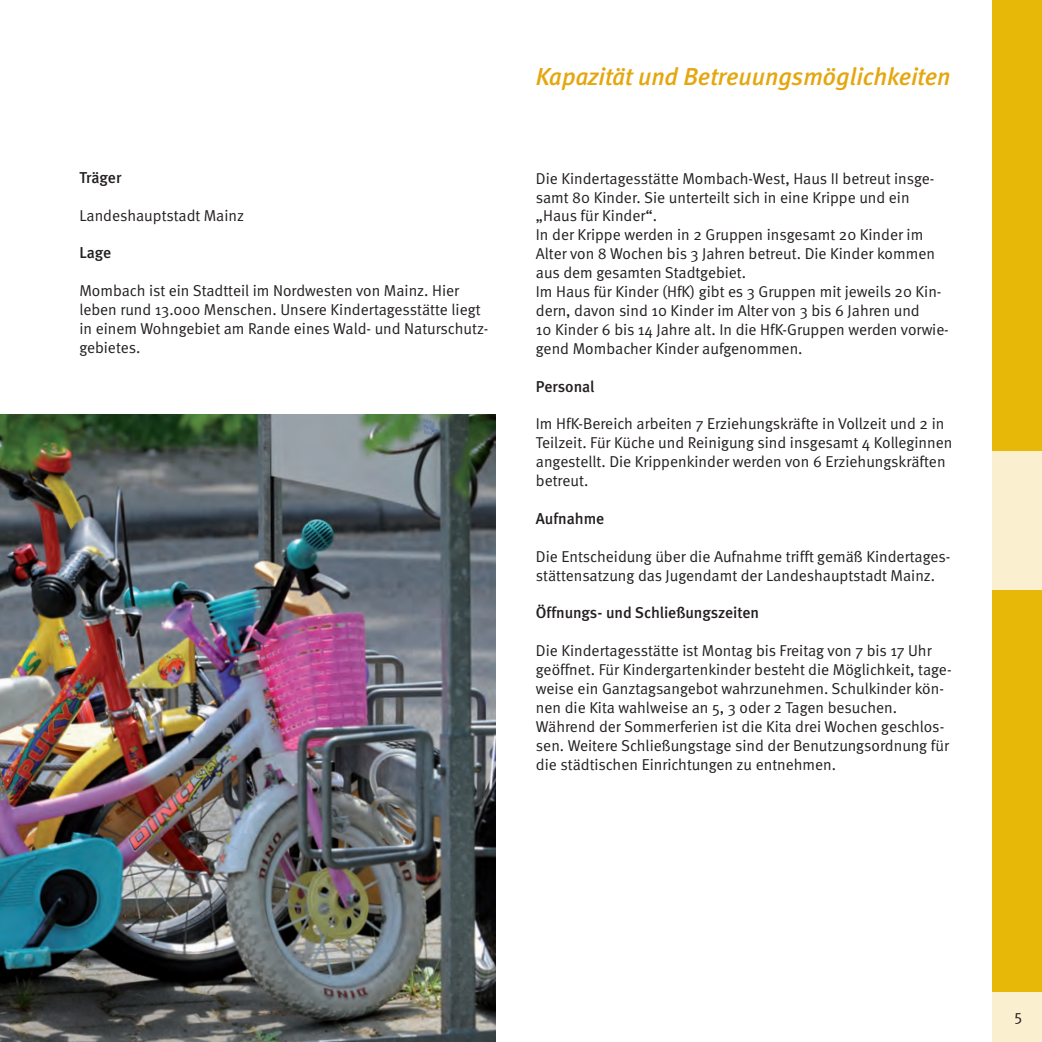
<style>
.page{position:relative;width:1042px;height:1042px;background:#fff}
.page>*{position:absolute;margin:0;border:0;box-sizing:border-box;transform-origin:0 0}
.t1{font:italic 500 24.5px "Meta";color:#e5a710}
.t2{font:15.75px/18.9px "Meta Normal";color:#231f20}
.t3{font:500 15.75px "Meta";color:#231f20}
</style>
<div class="page">
<div style="left:992px;top:0;width:50px;height:1042px;background:#e8b809"></div>
<div style="left:992px;top:451px;width:50px;height:139px;background:#faefce"></div>
<div style="left:992px;top:992px;width:50px;height:50px;background:#faefce"></div>
<img style="left:0;top:414px;width:496px;height:628px">
<p class="t3" style="left:79px;top:172px;width:43px">Träger</p>
<p class="t2" style="left:79px;top:207px;width:166px">Landeshauptstadt Mainz</p>
<p class="t3" style="left:79px;top:247px;width:33px">Lage</p>
<p class="t2" style="left:79px;top:283px;width:411px">Mombach ist ein Stadtteil im Nordwesten von Mainz. Hier leben rund 13.000 Menschen. Unsere Kindertagesstätte liegt in einem Wohngebiet am Rande eines Wald- und Naturschutz&shy;gebietes.</p>
<h1 class="t1" style="left:536px;top:68px;width:416px">Kapazität und Betreuungsmöglichkeiten</h1>
<p class="t2" style="left:536px;top:170px;width:414px">Die Kindertagesstätte Mombach-West, Haus II betreut insge&shy;samt 80 Kinder. Sie unterteilt sich in eine Krippe und ein „Haus für Kinder“.<br>In der Krippe werden in 2 Gruppen insgesamt 20 Kinder im Alter von 8 Wochen bis 3 Jahren betreut. Die Kinder kommen aus dem gesamten Stadtgebiet.<br>Im Haus für Kinder (HfK) gibt es 3 Gruppen mit jeweils 20 Kin&shy;dern, davon sind 10 Kinder im Alter von 3 bis 6 Jahren und<br>10 Kinder 6 bis 14 Jahre alt. In die HfK-Gruppen werden vorwie&shy;gend Mombacher Kinder aufgenommen.</p>
<p class="t3" style="left:536px;top:381px;width:60px">Personal</p>
<p class="t2" style="left:536px;top:416px;width:418px">Im HfK-Bereich arbeiten 7 Erziehungskräfte in Vollzeit und 2 in Teilzeit. Für Küche und Reinigung sind insgesamt 4 Kolleginnen angestellt. Die Krippenkinder werden von 6 Erziehungskräften betreut.</p>
<p class="t3" style="left:536px;top:513px;width:70px">Aufnahme</p>
<p class="t2" style="left:536px;top:548px;width:416px">Die Entscheidung über die Aufnahme trifft gemäß Kindertages&shy;stättensatzung das Jugendamt der Landeshauptstadt Mainz.</p>
<p class="t3" style="left:536px;top:607px;width:225px">Öffnungs- und Schließungszeiten</p>
<p class="t2" style="left:536px;top:643px;width:417px">Die Kindertagesstätte ist Montag bis Freitag von 7 bis 17 Uhr geöffnet. Für Kindergartenkinder besteht die Möglichkeit, tage&shy;weise ein Ganztagsangebot wahrzunehmen. Schulkinder kön&shy;nen die Kita wahlweise an 5, 3 oder 2 Tagen besuchen.<br>Während der Sommerferien ist die Kita drei Wochen geschlos&shy;sen. Weitere Schließungstage sind der Benutzungsordnung für die städtischen Einrichtungen zu entnehmen.</p>
<p class="t2" style="left:1014px;top:1008px;width:9px">5</p>
</div>
